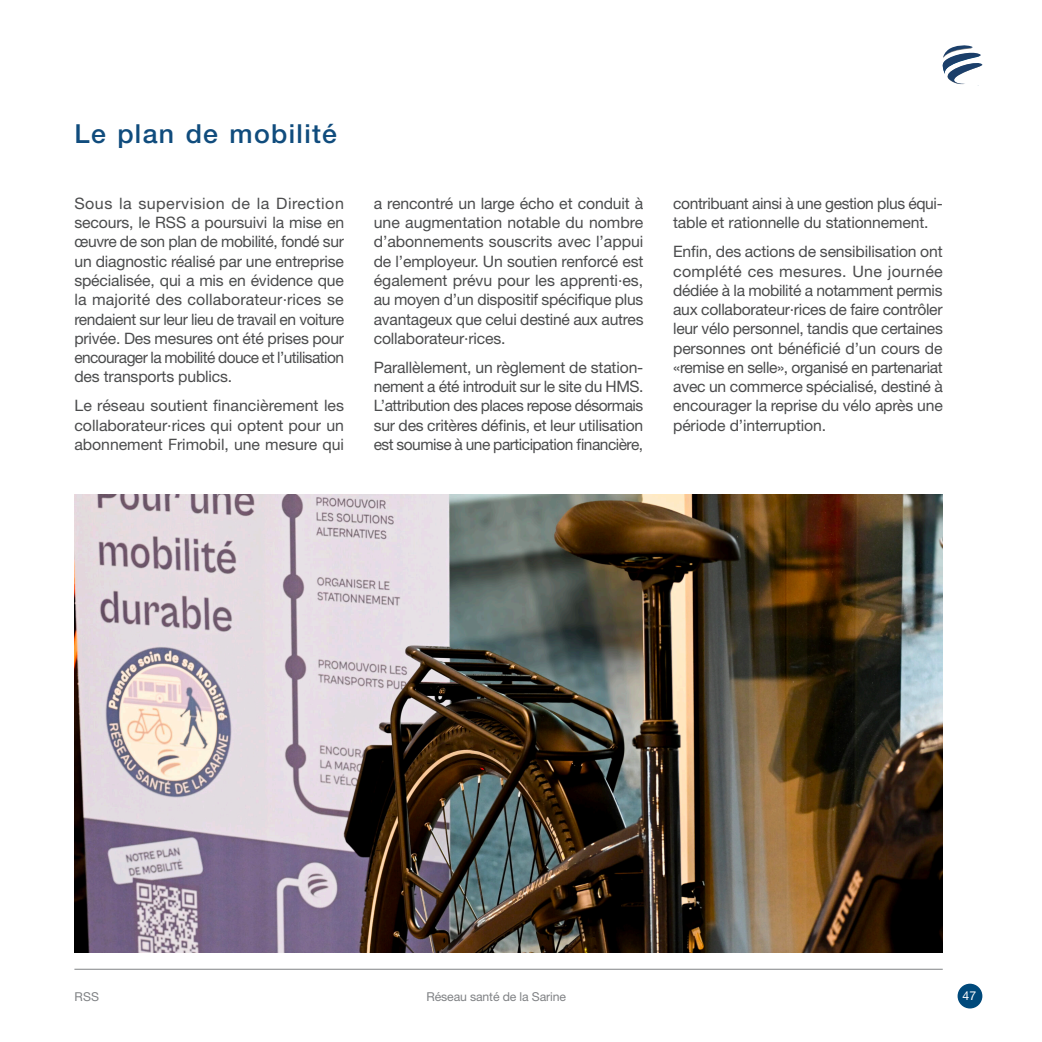
<style>
.page{position:relative;width:1042px;height:1042px;background:#fff}
.page>*{position:absolute;margin:0;border:0;box-sizing:border-box;transform-origin:0 0}
.Para_Classic{font:500 26.25px "Helvetica Neue LT Std";letter-spacing:.05em;color:#104c7d}
.Para_Classic-2{font:15.75px/19.2px "Helvetica Neue LT Std";letter-spacing:-.01em;color:#4b4c4d;text-align:justify}
.t1{font:12.25px "Helvetica Neue LT Std";letter-spacing:-.01em;color:#808285}
.t2{font:12.25px "Helvetica Neue LT Std";color:#fff}
</style>
<div class="page">
<div style="left:957px;top:983px;width:25px;height:25px;background:#00497b;border-radius:50%"></div>
<hr style="left:74px;top:969px;width:869px;height:1px;background:#808285">
<svg style="left:943px;top:45px;width:39px;height:39px"></svg>
<img style="left:74px;top:495px;width:869px;height:457px">
<p class="Para_Classic" style="left:74px;top:118px;width:264px">Le plan de mobilité</p>
<p class="Para_Classic-2" style="left:74px;top:193px;width:271px">Sous la supervision de la Direction secours, le RSS a poursuivi la mise en œuvre de son plan de mobilité, fondé sur un diagnostic réalisé par une entreprise spécialisée, qui a mis en évidence que la majorité des collaborateur·rices se rendaient sur leur lieu de travail en voiture privée. Des mesures ont été prises pour encourager la mobilité douce et l’utilisation des transports publics.</p>
<p class="Para_Classic-2" style="left:74px;top:396px;width:271px">Le réseau soutient financièrement les collaborateur·rices qui optent pour un abonnement Frimobil, une mesure qui</p>
<p class="Para_Classic-2" style="left:374px;top:193px;width:271px">a rencontré un large écho et conduit à une augmentation notable du nombre d’abonnements souscrits avec l’appui de l’employeur. Un soutien renforcé est également prévu pour les apprenti·es, au moyen d’un dispositif spécifique plus avantageux que celui destiné aux autres collaborateur·rices.</p>
<p class="Para_Classic-2" style="left:374px;top:357px;width:271px">Parallèlement, un règlement de station&shy;nement a été introduit sur le site du HMS.<br>L’attribution des places repose désormais sur des critères définis, et leur utilisation est soumise à une participation financière,</p>
<p class="Para_Classic-2" style="left:673px;top:193px;width:271px">contribuant ainsi à une gestion plus équi&shy;table et rationnelle du stationnement.</p>
<p class="Para_Classic-2" style="left:673px;top:242px;width:271px">Enfin, des actions de sensibilisation ont complété ces mesures. Une journée dédiée à la mobilité a notamment permis aux collaborateur·rices de faire contrôler leur vélo personnel, tandis que certaines personnes ont bénéficié d’un cours de «remise en selle», organisé en partenariat avec un commerce spécialisé, destiné à encourager la reprise du vélo après une période d’interruption.</p>
<p class="t1" style="left:74px;top:989px;width:26px">RSS</p>
<p class="t1" style="left:426px;top:989px;width:141px">Réseau santé de la Sarine</p>
<p class="t2" style="left:962px;top:989px;width:15px">47</p>
</div>
